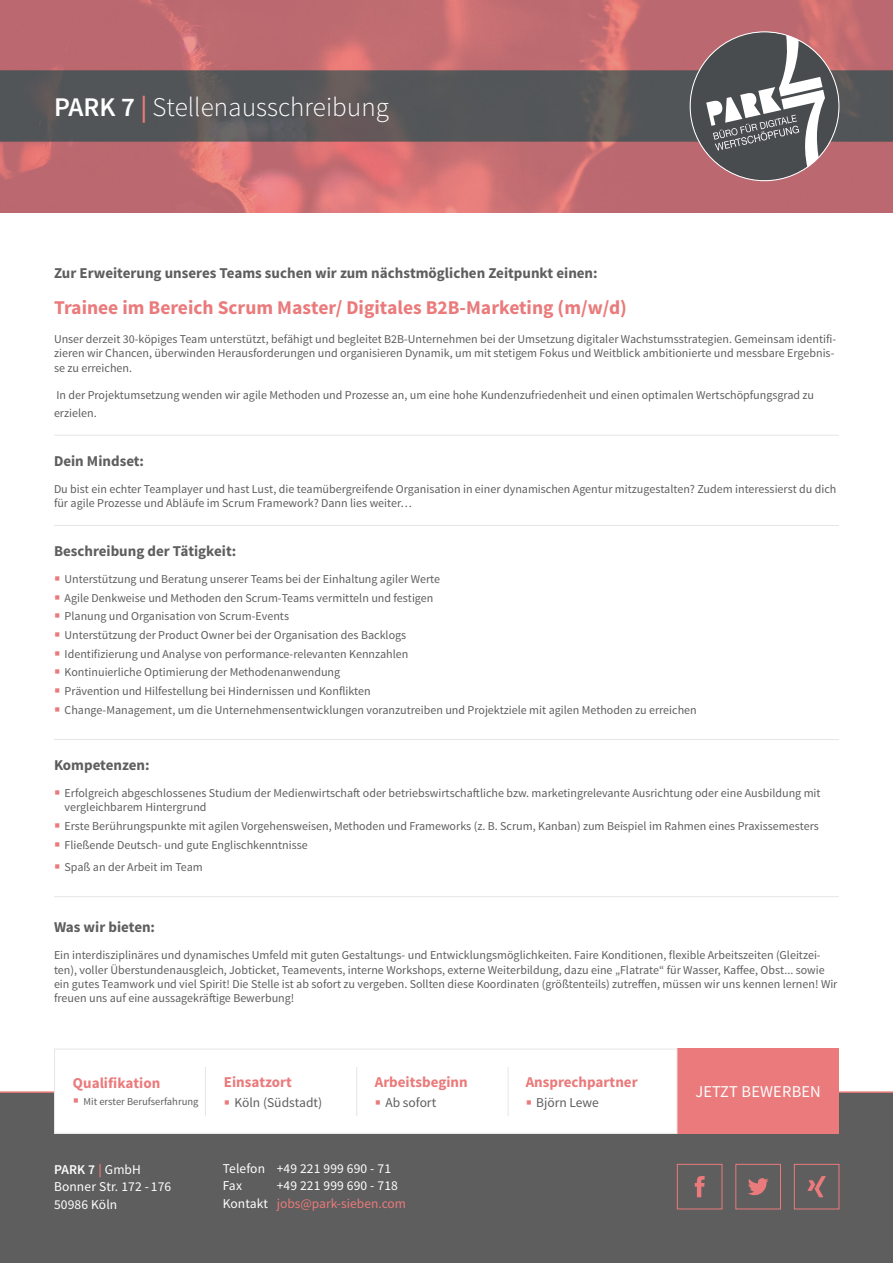
<style>
.page{position:relative;width:893px;height:1263px;background:#fff}
.page>*{position:absolute;margin:0;border:0;box-sizing:border-box;transform-origin:0 0}
.h1_header{font:300 27px "Source Sans Pro";color:#fff}
.t1{font:700 19.5px "Source Sans Pro";color:#ea7a7b}
.t2{font:16.5px "Source Sans Pro";letter-spacing:.01em;color:#fff}
.h2_liste{font:700 15px "Source Sans Pro";color:#5e5e5e}
.Box_H3{font:700 15px "Source Sans Pro";color:#ea7a7b}
.fließtext{font:700 15px "Source Sans Pro";color:#5e5e5e}
.footer_text{font:13.5px "Source Sans Pro";letter-spacing:.01em;color:#fff}
.t3{font:13.5px "Source Sans Pro";color:#5e5e5e}
.footer_text-2{font:13.5px "Source Sans Pro";color:#ea7a7b}
.footer_text-3{font:600 13.5px "Source Sans Pro";color:#fff}
.fließtext-2{font:12px/14.4px "Source Sans Pro";color:#5e5e5e}
.fließtext_letzte_Zei{font:12px/18px "Source Sans Pro";color:#5e5e5e}
.t4{font:10.5px "Source Sans Pro";color:#5e5e5e}
.s1{font-weight:600}
.s2{font-weight:600;color:#ea7a7b}
.s3{font-size:21px;color:#ea7a7b}
.s4{color:#ea7a7b}
.s5{font-weight:400}
.s6{color:#fff}
</style>
<div class="page">
<div style="left:0;top:1093px;width:893px;height:170px;background:#5e5e5e"></div>
<hr style="left:0;top:1091px;width:893px;height:2px;background:#ea7a7b">
<svg style="left:808px;top:1176px;width:18px;height:21px"></svg>
<div style="left:794px;top:1164px;width:45px;height:45px;border:1px solid #ea7a7b"></div>
<svg style="left:748px;top:1178px;width:21px;height:17px"></svg>
<div style="left:735px;top:1164px;width:46px;height:45px;border:1px solid #ea7a7b"></div>
<svg style="left:695px;top:1176px;width:10px;height:21px"></svg>
<div style="left:677px;top:1164px;width:45px;height:45px;border:1px solid #ea7a7b"></div>
<div style="left:677px;top:1049px;width:162px;height:85px;background:#ea7a7b"></div>
<div style="left:55px;top:1049px;width:622px;height:84px;background:#fff"></div>
<div style="left:54px;top:1049px;width:623px;height:85px;border:1px solid #e7e6e6"></div>
<hr style="left:205px;top:1067px;width:1px;height:49px;background:#e7e6e6">
<hr style="left:356px;top:1067px;width:1px;height:49px;background:#e7e6e6">
<hr style="left:508px;top:1067px;width:1px;height:49px;background:#e7e6e6">
<hr style="left:54px;top:435px;width:785px;height:1px;background:#e7e6e6">
<hr style="left:54px;top:525px;width:785px;height:1px;background:#e7e6e6">
<hr style="left:54px;top:739px;width:785px;height:1px;background:#e7e6e6">
<hr style="left:54px;top:896px;width:785px;height:1px;background:#e7e6e6">
<img style="left:0;top:0;width:893px;height:213px">
<svg style="left:690px;top:32px;width:149px;height:149px;background:#817275"></svg>
<p class="h1_header" style="left:54px;top:91px;width:336px"><span class="s1">PARK 7</span> <span class="s2">|</span> Stellenausschreibung</p>
<p class="h2_liste" style="left:54px;top:263px;width:545px">Zur Erweiterung unseres Teams suchen wir zum nächstmöglichen Zeitpunkt einen:</p>
<p class="t1" style="left:54px;top:295px;width:574px">Trainee im Bereich Scrum Master/ Digitales B2B-Marketing (m/w/d)</p>
<p class="fließtext-2" style="left:54px;top:332px;width:784px">Unser derzeit 30-köpiges Team unterstützt, befähigt und begleitet B2B-Unternehmen bei der Umsetzung digitaler Wachstumsstrategien. Gemeinsam identifi&shy;zieren wir Chancen, überwinden Herausforderungen und organisieren Dynamik, um mit stetigem Fokus und Weitblick ambitionierte und messbare Ergebnis&shy;se zu erreichen.</p>
<p class="fließtext_letzte_Zei" style="left:54px;top:386px;width:762px">In der Projektumsetzung wenden wir agile Methoden und Prozesse an, um eine hohe Kundenzufriedenheit und einen optimalen Wertschöpfungsgrad zu erzielen.</p>
<p class="fließtext" style="left:54px;top:451px;width:92px">Dein Mindset:</p>
<p class="fließtext_letzte_Zei" style="left:54px;top:482px;width:784px;line-height:14.4px">Du bist ein echter Teamplayer und hast Lust, die teamübergreifende Organisation in einer dynamischen Agentur mitzugestalten? Zudem interessierst du dich für agile Prozesse und Abläufe im Scrum Framework? Dann lies weiter…</p>
<p class="h2_liste" style="left:54px;top:541px;width:184px">Beschreibung der Tätigkeit:</p>
<p class="fließtext-2" style="left:54px;top:572px;width:388px"><span class="s3">■</span> Unterstützung und Beratung unserer Teams bei der Einhaltung agiler Werte</p>
<p class="fließtext-2" style="left:54px;top:591px;width:381px"><span class="s3">■</span> Agile Denkweise und Methoden den Scrum-Teams vermitteln und festigen</p>
<p class="fließtext-2" style="left:54px;top:609px;width:237px"><span class="s3">■</span> Planung und Organisation von Scrum-Events</p>
<p class="fließtext-2" style="left:54px;top:628px;width:354px"><span class="s3">■</span> Unterstützung der Product Owner bei der Organisation des Backlogs</p>
<p class="fließtext-2" style="left:54px;top:647px;width:356px"><span class="s3">■</span> Identifizierung und Analyse von performance-relevanten Kennzahlen</p>
<p class="fließtext-2" style="left:54px;top:665px;width:288px"><span class="s3">■</span> Kontinuierliche Optimierung der Methodenanwendung</p>
<p class="fließtext-2" style="left:54px;top:684px;width:318px"><span class="s3">■</span> Prävention und Hilfestellung bei Hindernissen und Konflikten</p>
<p class="fließtext-2" style="left:54px;top:703px;width:644px"><span class="s3">■</span> Change-Management, um die Unternehmensentwicklungen voranzutreiben und Projektziele mit agilen Methoden zu erreichen</p>
<p class="h2_liste" style="left:54px;top:755px;width:97px">Kompetenzen:</p>
<p class="fließtext-2" style="left:65px;top:786px;width:757px;text-indent:-11px"><span class="s3">■</span> Erfolgreich abgeschlossenes Studium der Medienwirtschaft oder betriebswirtschaftliche bzw. marketingrelevante Ausrichtung oder eine Ausbildung mit vergleichbarem Hintergrund</p>
<p class="fließtext-2" style="left:54px;top:819px;width:766px"><span class="s3">■</span> Erste Berührungspunkte mit agilen Vorgehensweisen, Methoden und Frameworks (z. B. Scrum, Kanban) zum Beispiel im Rahmen eines Praxissemesters</p>
<p class="fließtext-2" style="left:54px;top:837px;width:255px"><span class="s3">■</span> Fließende Deutsch- und gute Englischkenntnisse</p>
<p class="fließtext-2" style="left:54px;top:860px;width:150px"><span class="s3">■</span> Spaß an der Arbeit im Team</p>
<p class="h2_liste" style="left:54px;top:917px;width:103px">Was wir bieten:</p>
<p class="fließtext-2" style="left:54px;top:948px;width:785px">Ein interdisziplinäres und dynamisches Umfeld mit guten Gestaltungs- und Entwicklungsmöglichkeiten. Faire Konditionen, flexible Arbeitszeiten (Gleitzei&shy;ten), voller Überstundenausgleich, Jobticket, Teamevents, interne Workshops, externe Weiterbildung, dazu eine „Flatrate“ für Wasser, Kaffee, Obst... sowie ein gutes Teamwork und viel Spirit! Die Stelle ist ab sofort zu vergeben. Sollten diese Koordinaten (größtenteils) zutreffen, müssen wir uns kennen lernen! Wir freuen uns auf eine aussagekräftige Bewerbung!</p>
<p class="Box_H3" style="left:73px;top:1074px;width:89px">Qualifikation</p>
<p class="t4" style="left:73px;top:1095px;width:127px"><span class="s3">■</span> Mit erster Berufserfahrung</p>
<p class="footer_text-3" style="left:54px;top:1161px;width:89px">PARK 7 <span class="s4">|</span> <span class="s5">GmbH</span></p>
<p class="footer_text" style="left:54px;top:1178px;width:119px">Bonner Str. 172 - 176</p>
<p class="footer_text" style="left:54px;top:1196px;width:65px">50986 Köln</p>
<p class="Box_H3" style="left:224px;top:1072px;width:70px">Einsatzort</p>
<p class="t3" style="left:224px;top:1094px;width:100px"><span class="s3">■</span> Köln (Südstadt)</p>
<p class="Box_H3" style="left:375px;top:1072px;width:94px">Arbeitsbeginn</p>
<p class="t3" style="left:375px;top:1094px;width:63px"><span class="s3">■</span> Ab sofort</p>
<p class="footer_text" style="left:223px;top:1160px;width:170px">Telefon +49 221 999 690 - 71</p>
<p class="footer_text" style="left:223px;top:1177px;width:21px">Fax</p>
<p class="footer_text" style="left:277px;top:1177px;width:123px">+49 221 999 690 - 718</p>
<p class="footer_text-2" style="left:223px;top:1195px;width:185px"><span class="s6">Kontakt</span> jobs@park-sieben.com</p>
<p class="Box_H3" style="left:526px;top:1072px;width:113px">Ansprechpartner</p>
<p class="t3" style="left:526px;top:1094px;width:75px"><span class="s3">■</span> Björn Lewe</p>
<p class="t2" style="left:695px;top:1081px;width:127px">JETZT BEWERBEN</p>
</div>
